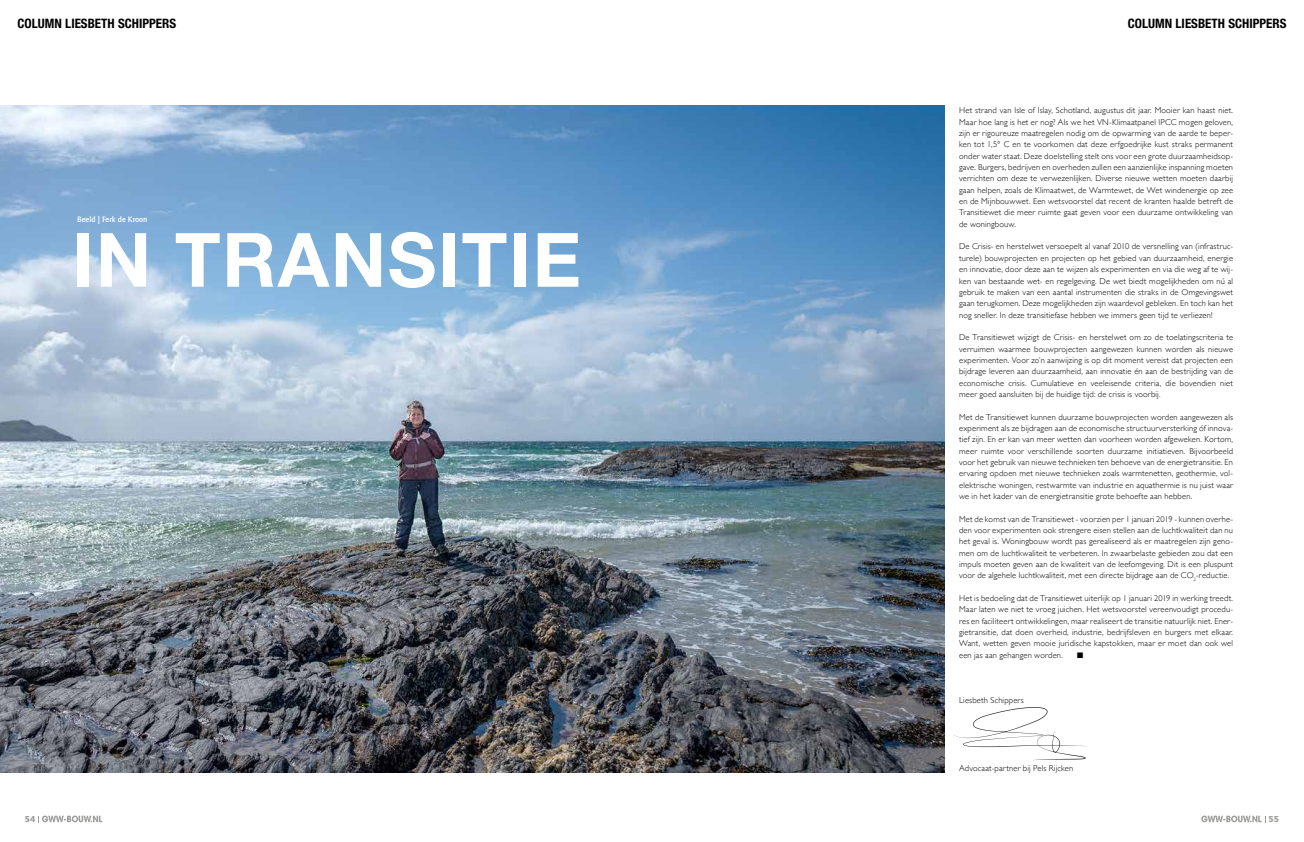
<style>
.page{position:relative;width:1304px;height:842px;background:#fff}
.page>*{position:absolute;margin:0;border:0;box-sizing:border-box;transform-origin:0 0}
.t1{font:700 75px "Helvetica Neue LT Std";letter-spacing:.02em;color:#fff}
.t2{font:700 condensed 13px "Helvetica Neue LT Std";color:#000}
.t3{font:900 9px "Quay Sans ITC Std";color:#9d9d9c}
.t4{font:300 8.5px/11.3px "Gill Sans";letter-spacing:.02em;color:#000;text-align:justify}
.t5{font:500 8.2px "Quay Sans ITC Std";color:#fff}
.t6{font:8px "Zapf Dingbats ITC";color:#000}
</style>
<div class="page">
<svg style="left:38px;top:815px;width:64px;height:7px"></svg>
<svg style="left:1201px;top:815px;width:65px;height:7px"></svg>
<img style="left:0;top:106px;width:945px;height:666px">
<svg style="left:954px;top:707px;width:133px;height:54px"></svg>
<h2 class="t2" style="left:18px;top:15px;width:160px">COLUMN LIESBETH SCHIPPERS</h2>
<h2 class="t2" style="left:1128px;top:15px;width:160px">COLUMN LIESBETH SCHIPPERS</h2>
<p class="t5" style="left:77px;top:215px;width:72px">Beeld | Ferk de Kroon</p>
<h1 class="t1" style="left:72px;top:214px;width:511px">IN TRANSITIE</h1>
<p class="t4" style="left:959px;top:105px;width:276px">Het strand van Isle of Islay, Schotland, augustus dit jaar. Mooier kan haast niet.<br>Maar hoe lang is het er nog? Als we het VN-Klimaatpanel IPCC mogen geloven, zijn er rigoureuze maatregelen nodig om de opwarming van de aarde te beper&shy;ken tot 1,5° C en te voorkomen dat deze erfgoedrijke kust straks permanent onder water staat. Deze doelstelling stelt ons voor een grote duurzaamheidsop&shy;gave. Burgers, bedrijven en overheden zullen een aanzienlijke inspanning moeten verrichten om deze te verwezenlijken. Diverse nieuwe wetten moeten daarbij gaan helpen, zoals de Klimaatwet, de Warmtewet, de Wet windenergie op zee en de Mijnbouwwet. Een wetsvoorstel dat recent de kranten haalde betreft de Transitiewet die meer ruimte gaat geven voor een duurzame ontwikkeling van de woningbouw.</p>
<p class="t4" style="left:959px;top:241px;width:276px">De Crisis- en herstelwet versoepelt al vanaf 2010 de versnelling van (infrastruc&shy;turele) bouwprojecten en projecten op het gebied van duurzaamheid, energie en innovatie, door deze aan te wijzen als experimenten en via die weg af te wij&shy;ken van bestaande wet- en regelgeving. De wet biedt mogelijkheden om nú al gebruik te maken van een aantal instrumenten die straks in de Omgevingswet gaan terugkomen. Deze mogelijkheden zijn waardevol gebleken. En toch kan het nog sneller. In deze transitiefase hebben we immers geen tijd te verliezen!</p>
<p class="t4" style="left:959px;top:331px;width:276px">De Transitiewet wijzigt de Crisis- en herstelwet om zo de toelatingscriteria te verruimen waarmee bouwprojecten aangewezen kunnen worden als nieuwe experimenten. Voor zo’n aanwijzing is op dit moment vereist dat projecten een bijdrage leveren aan duurzaamheid, aan innovatie én aan de bestrijding van de economische crisis. Cumulatieve en veeleisende criteria, die bovendien niet meer goed aansluiten bij de huidige tijd: de crisis is voorbij.</p>
<p class="t4" style="left:959px;top:411px;width:276px">Met de Transitiewet kunnen duurzame bouwprojecten worden aangewezen als experiment als ze bijdragen aan de economische structuurversterking óf innova&shy;tief zijn. En er kan van meer wetten dan voorheen worden afgeweken. Kortom, meer ruimte voor verschillende soorten duurzame initiatieven. Bijvoorbeeld voor het gebruik van nieuwe technieken ten behoeve van de energietransitie. En ervaring opdoen met nieuwe technieken zoals warmtenetten, geothermie, vol&shy;elektrische woningen, restwarmte van industrie en aquathermie is nu juist waar we in het kader van de energietransitie grote behoefte aan hebben.</p>
<p class="t4" style="left:959px;top:513px;width:275px">Met de komst van de Transitiewet - voorzien per 1 januari 2019 - kunnen overhe&shy;den voor experimenten ook strengere eisen stellen aan de luchtkwaliteit dan nu het geval is. Woningbouw wordt pas gerealiseerd als er maatregelen zijn geno&shy;men om de luchtkwaliteit te verbeteren. In zwaarbelaste gebieden zou dat een impuls moeten geven aan de kwaliteit van de leefomgeving. Dit is een pluspunt voor de algehele luchtkwaliteit, met een directe bijdrage aan de CO<sub>2</sub>-reductie.</p>
<p class="t4" style="left:959px;top:592px;width:276px">Het is bedoeling dat de Transitiewet uiterlijk op 1 januari 2019 in werking treedt.<br>Maar laten we niet te vroeg juichen. Het wetsvoorstel vereenvoudigt procedu&shy;res en faciliteert ontwikkelingen, maar realiseert de transitie natuurlijk niet. Ener&shy;gietransitie, dat doen overheid, industrie, bedrijfsleven en burgers met elkaar.<br>Want, wetten geven mooie juridische kapstokken, maar er moet dan ook wel een jas aan gehangen worden.</p>
<p class="t6" style="left:1077px;top:651px;width:8px">■</p>
<p class="t4" style="left:959px;top:694px;width:66px">Liesbeth Schippers</p>
<p class="t4" style="left:959px;top:762px;width:116px">Advocaat-partner bij Pels Rijcken</p>
<p class="t3" style="left:25px;top:814px;width:12px">54</p>
<p class="t3" style="left:1268px;top:814px;width:12px">55</p>
</div>
